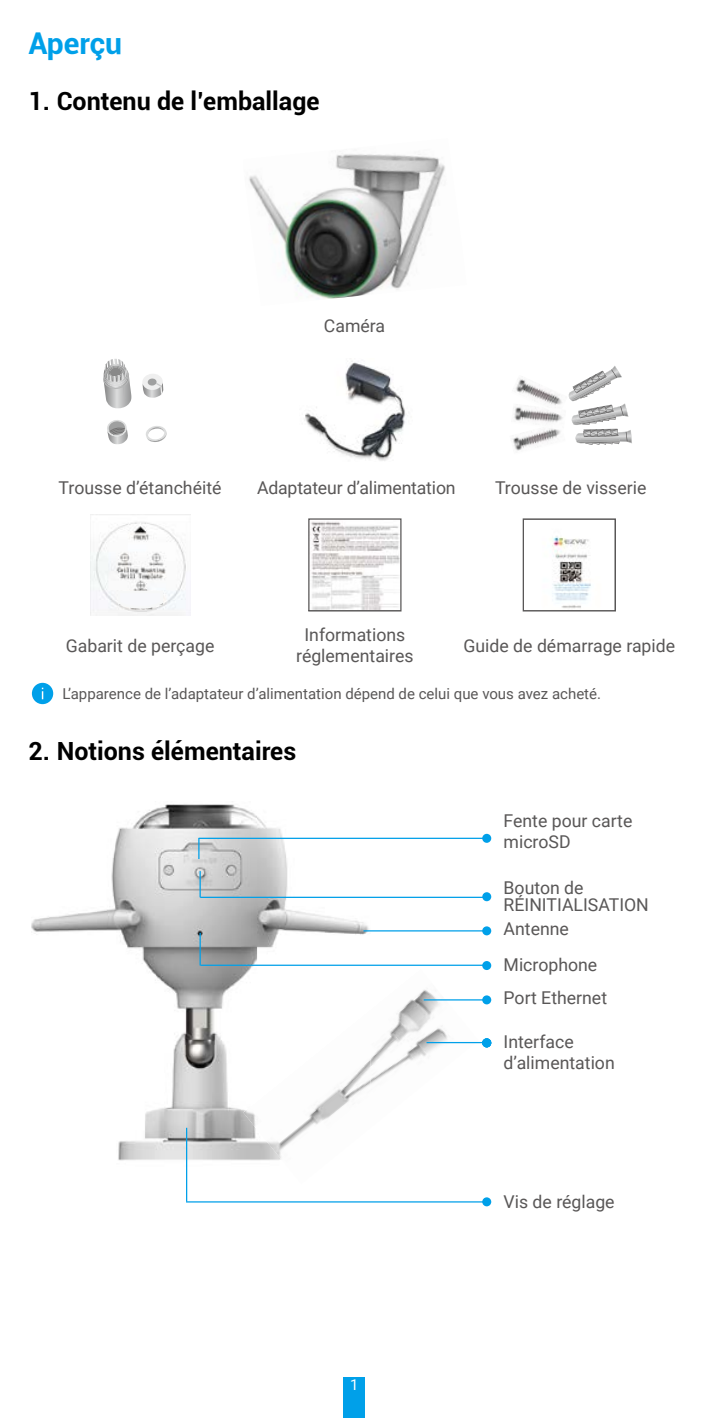
<style>
.page{position:relative;width:709px;height:1418px;background:#fff}
.page>*{position:absolute;margin:0;border:0;box-sizing:border-box;transform-origin:0 0}
.t1{font:700 30px "Roboto";color:#00a0e9}
.t2{font:700 25px "Roboto";color:#000}
.t3{font:17.75px/21.2px "Roboto";color:#595757}
.t4{font:15px "Roboto";color:#595757}
.t5{font:15px "Roboto";color:#fff}
</style>
<div class="page">
<div style="left:344px;top:1376px;width:21px;height:41px;background:#00a0e9"></div>
<img style="left:249px;top:154px;width:196px;height:145px">
<svg style="left:103px;top:359px;width:28px;height:49px"></svg>
<svg style="left:142px;top:374px;width:21px;height:24px"></svg>
<svg style="left:146px;top:426px;width:21px;height:16px"></svg>
<svg style="left:107px;top:420px;width:21px;height:24px"></svg>
<img style="left:304px;top:361px;width:102px;height:100px">
<svg style="left:568px;top:366px;width:64px;height:79px"></svg>
<img style="left:514px;top:409px;width:49px;height:13px">
<img style="left:515px;top:378px;width:47px;height:31px">
<img style="left:543px;top:407px;width:18px;height:7px">
<img style="left:512px;top:429px;width:49px;height:22px">
<img style="left:90px;top:514px;width:100px;height:101px">
<svg style="left:116px;top:589px;width:48px;height:20px"></svg>
<svg style="left:310px;top:521px;width:89px;height:88px"></svg>
<div style="left:308px;top:518px;width:93px;height:93px;border:1px solid #595757"></div>
<img style="left:551px;top:536px;width:40px;height:72px">
<div style="left:522px;top:518px;width:94px;height:93px;border:1px solid #595757"></div>
<div style="left:32px;top:683px;width:21px;height:21px;background:#00a0e9;border-radius:50%"></div>
<img style="left:370px;top:989px;width:108px;height:95px">
<img style="left:31px;top:804px;width:339px;height:240px">
<img style="left:118px;top:1044px;width:125px;height:122px">
<img style="left:243px;top:1009px;width:127px;height:152px">
<hr style="left:186px;top:1201px;width:300px;height:1px;background:#00a0e9">
<div style="left:482px;top:1197px;width:9px;height:9px;background:#00a0e9;border-radius:50%"></div>
<div style="left:482px;top:833px;width:9px;height:9px;background:#00a0e9;border-radius:50%"></div>
<div style="left:482px;top:892px;width:9px;height:9px;background:#00a0e9;border-radius:50%"></div>
<hr style="left:199px;top:871px;width:2px;height:26px;background:#00a0e9">
<hr style="left:186px;top:1127px;width:1px;height:74px;background:#00a0e9">
<hr style="left:200px;top:964px;width:285px;height:1px;background:#00a0e9">
<hr style="left:199px;top:837px;width:288px;height:2px;background:#00a0e9">
<svg style="left:198px;top:838px;width:1px;height:21px"></svg>
<hr style="left:426px;top:1041px;width:58px;height:2px;background:#00a0e9">
<div style="left:482px;top:1038px;width:9px;height:9px;background:#00a0e9;border-radius:50%"></div>
<div style="left:482px;top:926px;width:9px;height:9px;background:#00a0e9;border-radius:50%"></div>
<div style="left:482px;top:995px;width:9px;height:9px;background:#00a0e9;border-radius:50%"></div>
<hr style="left:363px;top:930px;width:122px;height:1px;background:#00a0e9">
<hr style="left:423px;top:999px;width:62px;height:1px;background:#00a0e9">
<div style="left:482px;top:961px;width:9px;height:9px;background:#00a0e9;border-radius:50%"></div>
<hr style="left:199px;top:932px;width:2px;height:33px;background:#00a0e9">
<hr style="left:200px;top:896px;width:287px;height:2px;background:#00a0e9">
<h1 class="t1" style="left:28px;top:22px;width:95px">Aperçu</h1>
<h2 class="t2" style="left:28px;top:83px;width:293px">1. Contenu de l’emballage</h2>
<p class="t3" style="left:324px;top:314px;width:63px">Caméra</p>
<p class="t3" style="left:59px;top:476px;width:164px">Trousse d’étanchéité</p>
<p class="t3" style="left:257px;top:476px;width:200px">Adaptateur d’alimentation</p>
<p class="t3" style="left:495px;top:476px;width:153px">Trousse de visserie</p>
<p class="t3" style="left:66px;top:634px;width:150px">Gabarit de perçage</p>
<p class="t3" style="left:296px;top:623px;width:119px;text-align:center">Informations réglementaires</p>
<p class="t3" style="left:463px;top:634px;width:213px">Guide de démarrage rapide</p>
<p class="t4" style="left:63px;top:683px;width:540px">L’apparence de l’adaptateur d’alimentation dépend de celui que vous avez acheté.</p>
<h2 class="t2" style="left:28px;top:733px;width:269px">2. Notions élémentaires</h2>
<p class="t3" style="left:503px;top:809px;width:130px">Fente pour carte microSD</p>
<p class="t3" style="left:503px;top:878px;width:147px;line-height:17.5px">Bouton de<br>RÉINITIALISATION</p>
<p class="t3" style="left:503px;top:917px;width:67px">Antenne</p>
<p class="t3" style="left:503px;top:953px;width:95px">Microphone</p>
<p class="t3" style="left:503px;top:986px;width:105px">Port Ethernet</p>
<p class="t3" style="left:503px;top:1030px;width:113px">Interface d’alimentation</p>
<p class="t5" style="left:350px;top:1373px;width:10px">1</p>
<p class="t3" style="left:503px;top:1190px;width:113px">Vis de réglage</p>
</div>
